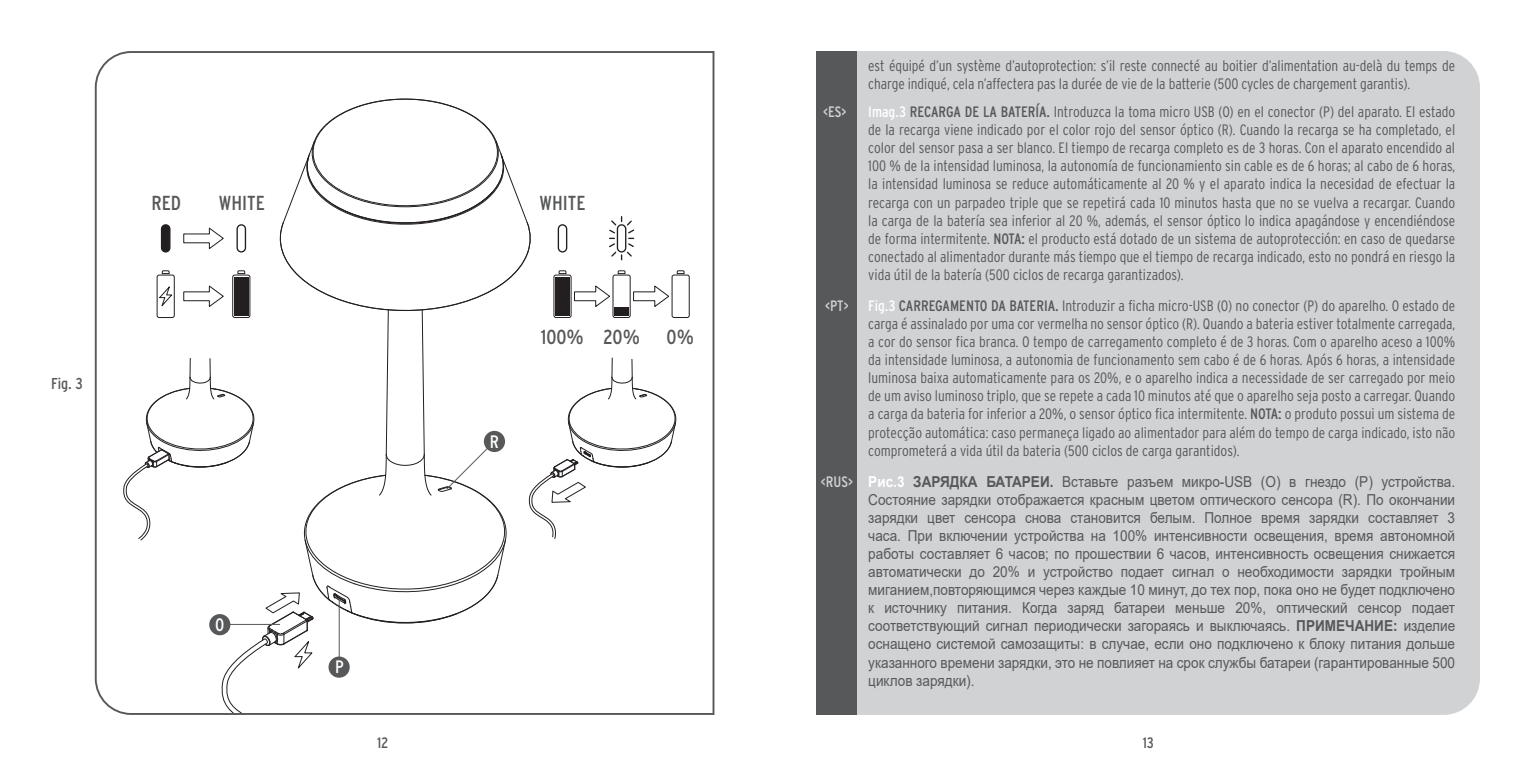
<style>
.page{position:relative;width:1531px;height:766px;background:#fff}
.page>*{position:absolute;margin:0;border:0;box-sizing:border-box;transform-origin:0 0}
.t1{font:condensed 20.25px "Interstate";color:#57585a}
.t2{font:condensed 18px "Interstate";color:#fff}
.t3{font:condensed 15.75px "Interstate";color:#57585a}
.t4{font:300 condensed 15.08px/18px "Interstate";letter-spacing:-.005em;color:#57585a;text-align:justify}
.t5{font:15.08px/18px "Arial";color:#57585a;text-align:justify;scale:.9 1}
.t6{font:condensed 15.08px "Interstate";color:#d1d2d4}
.t7{font:condensed 15.08px "Interstate";color:#57585a}
.s1{font-weight:400;color:#fff}
.s2{font-weight:400}
.s3{font-family:"Interstate";font-stretch:condensed;color:#d1d2d4}
.s4{font-weight:700;color:#fff}
.s5{font-weight:700}
</style>
<div class="page">
<svg style="left:94px;top:51px;width:621px;height:664px"></svg>
<svg style="left:114px;top:98px;width:571px;height:616px"></svg>
<div style="left:484px;top:431px;width:21px;height:21px;background:#57585a;border-radius:50%"></div>
<hr style="left:220px;top:623px;width:60px;height:1px;background:#57585a">
<div style="left:209px;top:614px;width:21px;height:21px;background:#57585a;border-radius:50%"></div>
<div style="left:857px;top:51px;width:623px;height:663px;background:#d1d2d4"></div>
<div style="left:816px;top:51px;width:41px;height:663px;background:#57585a"></div>
<p class="t3" style="left:51px;top:375px;width:33px">Fig. 3</p>
<h1 class="t1" style="left:151px;top:191px;width:31px">RED</h1>
<h1 class="t1" style="left:219px;top:191px;width:47px">WHITE</h1>
<h1 class="t1" style="left:539px;top:191px;width:47px">WHITE</h1>
<p class="t2" style="left:215px;top:614px;width:11px">O</p>
<p class="t2" style="left:335px;top:656px;width:10px">P</p>
<p class="t2" style="left:490px;top:431px;width:11px">R</p>
<h1 class="t1" style="left:541px;top:326px;width:101px">100% 20%</h1>
<h1 class="t1" style="left:667px;top:326px;width:29px">0%</h1>
<p class="t4" style="left:868px;top:57px;width:588px">est équipé d’un système d’autoprotection: s’il reste connecté au boitier d’alimentation au-delà du temps de charge indiqué, cela n’affectera pas la durée de vie de la batterie (500 cycles de chargement garantis).</p>
<p class="t6" style="left:823px;top:103px;width:25px">&lt;ES&gt;</p>
<p class="t4" style="left:868px;top:102px;width:588px"><span class="s1">Imag.3</span> <span class="s2">RECARGA DE LA BATERÍA.</span> Introduzca la toma micro USB (O) en el conector (P) del aparato. El estado de la recarga viene indicado por el color rojo del sensor óptico (R). Cuando la recarga se ha completado, el color del sensor pasa a ser blanco. El tiempo de recarga completo es de 3 horas. Con el aparato encendido al 100 % de la intensidad luminosa, la autonomía de funcionamiento sin cable es de 6 horas; al cabo de 6 horas, la intensidad luminosa se reduce automáticamente al 20 % y el aparato indica la necesidad de efectuar la recarga con un parpadeo triple que se repetirá cada 10 minutos hasta que no se vuelva a recargar. Cuando la carga de la batería sea inferior al 20 %, además, el sensor óptico lo indica apagándose y encendiéndose de forma intermitente. <span class="s2">NOTA:</span> el producto está dotado de un sistema de autoprotección: en caso de quedarse conectado al alimentador durante más tiempo que el tiempo de recarga indicado, esto no pondrá en riesgo la vida útil de la batería (500 ciclos de recarga garantizados).</p>
<p class="t6" style="left:825px;top:297px;width:25px">&lt;PT&gt;</p>
<p class="t4" style="left:868px;top:296px;width:588px"><span class="s1">Fig.3</span> <span class="s2">CARREGAMENTO DA BATERIA.</span> Introduzir a ficha micro-USB (O) no conector (P) do aparelho. O estado de carga é assinalado por uma cor vermelha no sensor óptico (R). Quando a bateria estiver totalmente carregada, a cor do sensor fica branca. O tempo de carregamento completo é de 3 horas. Com o aparelho aceso a 100% da intensidade luminosa, a autonomia de funcionamento sem cabo é de 6 horas. Após 6 horas, a intensidade luminosa baixa automaticamente para os 20%, e o aparelho indica a necessidade de ser carregado por meio de um aviso luminoso triplo, que se repete a cada 10 minutos até que o aparelho seja posto a carregar. Quando a carga da bateria for inferior a 20%, o sensor óptico fica intermitente. <span class="s2">NOTA:</span> o produto possui um sistema de protecção automática: caso permaneça ligado ao alimentador para além do tempo de carga indicado, isto não comprometerá a vida útil da bateria (500 ciclos de carga garantidos).</p>
<p class="t5" style="left:868px;top:472px;width:654px;text-indent:-47px"><span class="s3">&lt;RUS&gt;</span> <span class="s4">Рис.3</span> <span class="s5">ЗАРЯДКА БАТАРЕИ.</span> Вставьте разъем микро-USB (O) в гнездо (P) устройства.<br>Состояние зарядки отображается красным цветом оптического сенсора (R). По окончании зарядки цвет сенсора снова становится белым. Полное время зарядки составляет 3 часа. При включении устройства на 100% интенсивности освещения, время автономной работы составляет 6 часов; по прошествии 6 часов, интенсивность освещения снижается автоматически до 20% и устройство подает сигнал о необходимости зарядки тройным миганием,повторяющимся через каждые 10 минут, до тех пор, пока оно не будет подключено к источнику питания. Когда заряд батареи меньше 20%, оптический сенсор подает соответствующий сигнал периодически загораясь и выключаясь. <span class="s5">ПРИМЕЧАНИЕ:</span> изделие оснащено системой самозащиты: в случае, если оно подключено к блоку питания дольше указанного времени зарядки, это не повлияет на срок службы батареи (гарантированные 500 циклов зарядки).</p>
<p class="t7" style="left:377px;top:734px;width:13px">12</p>
<p class="t7" style="left:1142px;top:734px;width:13px">13</p>
</div>
